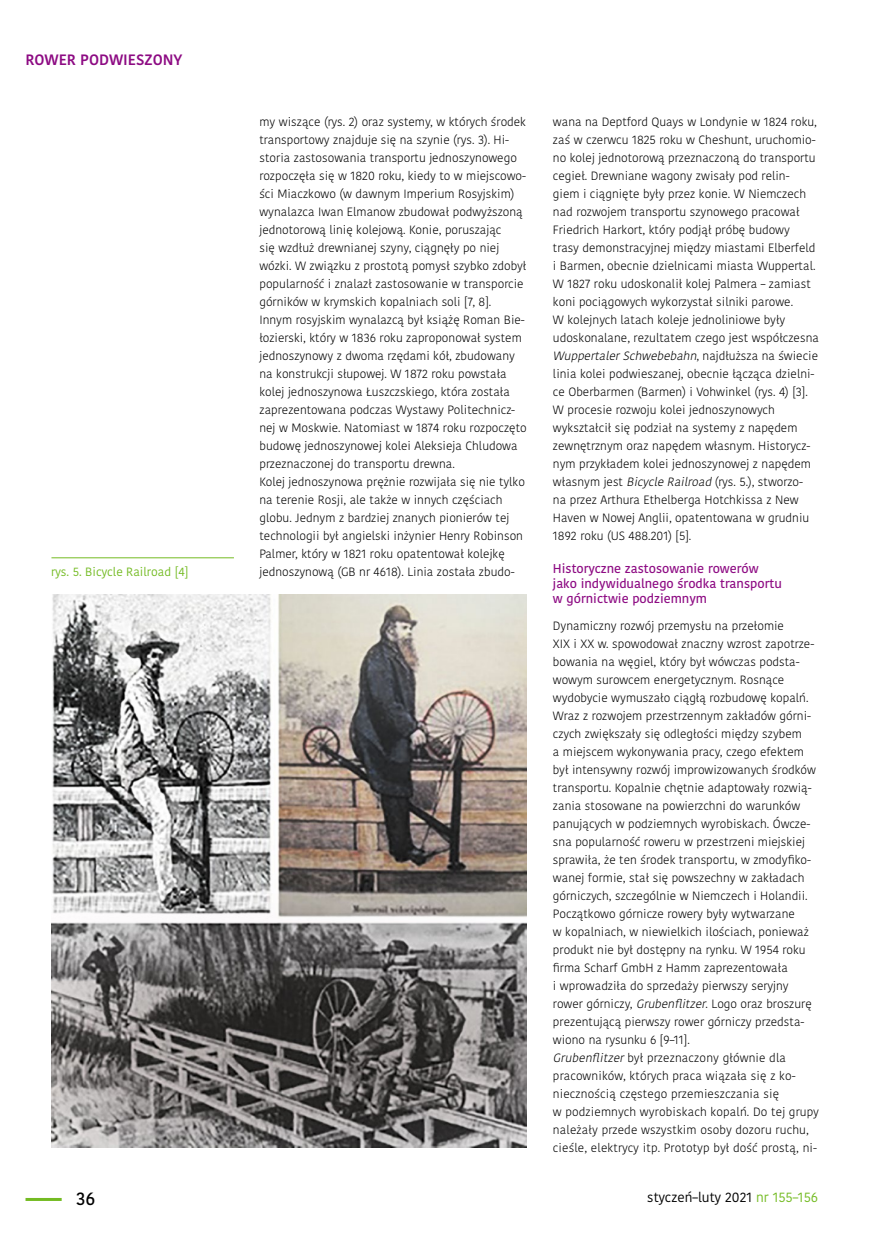
<style>
.page{position:relative;width:872px;height:1242px;background:#fff}
.page>*{position:absolute;margin:0;border:0;box-sizing:border-box;transform-origin:0 0}
.t1{font:500 18px "Kohinoor Bangla";color:#000}
.t2{font:600 15px "Kohinoor Bangla";color:#8d0b83}
.t3{font:13.5px "Kohinoor Bangla";color:#000}
.t4{font:500 12.75px/15.3px "Kohinoor Bangla";color:#8d0b83}
.t5{font:300 12px/18px "Kohinoor Bangla";color:#000}
.t6{font:12px "Kohinoor Bangla";color:#74bb23}
.s1{font-style:italic}
.s2{color:#74bb23}
</style>
<div class="page">
<hr style="left:26px;top:1198px;width:36px;height:3px;background:#74bb23">
<img style="left:51px;top:594px;width:475px;height:553px">
<hr style="left:51px;top:557px;width:183px;height:1px;background:#74bb23">
<p class="t2" style="left:26px;top:47px;width:158px">ROWER PO DWIESZONY</p>
<p class="t6" style="left:51px;top:563px;width:139px">rys. 5. Bicycle Railroad [4]</p>
<p class="t5" style="left:259px;top:113px;width:269px">my wiszące (rys. 2) oraz systemy, w których środek transportowy znajduje się na szynie (rys. 3). Hi&shy;storia zastosowania transportu jednoszynowego rozpoczęła się w 1820 roku, kiedy to w miejscowo&shy;ści Miaczkowo (w dawnym Imperium Rosyjskim) wynalazca Iwan Elmanow zbudował podwyższoną jednotorową linię kolejową. Konie, poruszając<br>się wzdłuż drewnianej szyny, ciągnęły po niej wózki. W związku z prostotą pomysł szybko zdobył popularność i znalazł zastosowanie w transporcie górników w krymskich kopalniach soli [7, 8].<br>Innym rosyjskim wynalazcą był książę Roman Bie&shy;łozierski, który w 1836 roku zaproponował system jednoszynowy z dwoma rzędami kół, zbudowany na konstrukcji słupowej. W 1872 roku powstała kolej jednoszynowa Łuszczskiego, która została zaprezentowana podczas Wystawy Politechnicz&shy;nej w Moskwie. Natomiast w 1874 roku rozpoczęto budowę jednoszynowej kolei Aleksieja Chludowa przeznaczonej do transportu drewna.<br>Kolej jednoszynowa prężnie rozwijała się nie tylko na terenie Rosji, ale także w innych częściach globu. Jednym z bardziej znanych pionierów tej technologii był angielski inżynier Henry Robinson Palmer, który w 1821 roku opatentował kolejkę jednoszynową (GB nr 4618). Linia została zbudo-</p>
<p class="t5" style="left:553px;top:113px;width:267px">wana na Deptford Quays w Londynie w 1824 roku, zaś w czerwcu 1825 roku w Cheshunt, uruchomio&shy;no kolej jednotorową przeznaczoną do transportu cegieł. Drewniane wagony zwisały pod relin&shy;giem i ciągnięte były przez konie. W Niemczech nad rozwojem transportu szynowego pracował Friedrich Harkort, który podjął próbę budowy trasy demonstracyjnej między miastami Elberfeld i Barmen, obecnie dzielnicami miasta Wuppertal.<br>W 1827 roku udoskonalił kolej Palmera – zamiast koni pociągowych wykorzystał silniki parowe.<br>W kolejnych latach koleje jednoliniowe były udoskonalane, rezultatem czego jest współczesna <span class="s1">WuppertalerSchwebebahn</span>, n aj d ł u żs z a n a św i e c i e linia kolei podwieszanej, obecnie łącząca dzielni&shy;ce Oberbarmen (Barmen) i Vohwinkel (rys. 4) [3].<br>W procesie rozwoju kolei jednoszynowych wykształcił się podział na systemy z napędem zewnętrznym oraz napędem własnym. Historycz&shy;nym przykładem kolei jednoszynowej z napędem własnym jest <span class="s1">Bicycle Railroad</span> (rys. 5.), stworzo&shy;na przez Arthura Ethelberga Hotchkissa z New Haven w Nowej Anglii, opatentowana w grudniu 1892 roku (US 488.201) [5].</p>
<p class="t4" style="left:553px;top:560px;width:230px">Historyczne zastosowanie rowerów jako indywidualnego środka transportu w górnictwie podziemnym</p>
<p class="t5" style="left:553px;top:617px;width:268px">Dynamiczny rozwój przemysłu na przełomie<br>XIX i XX w. spowodował znaczny wzrost zapotrze&shy;bowania na węgiel, który był wówczas podsta&shy;wowym surowcem energetycznym. Rosnące wydobycie wymuszało ciągłą rozbudowę kopalń.<br>Wraz z rozwojem przestrzennym zakładów górni&shy;czych zwiększały się odległości między szybem<br>a miejscem wykonywania pracy, czego efektem był intensywny rozwój improwizowanych środków transportu. Kopalnie chętnie adaptowały rozwią&shy;zania stosowane na powierzchni do warunków panujących w podziemnych wyrobiskach. Ówcze&shy;sna popularność roweru w przestrzeni miejskiej sprawiła, że ten środek transportu, w zmodyfiko&shy;wanej formie, stał się powszechny w zakładach górniczych, szczególnie w Niemczech i Holandii.<br>Początkowo górnicze rowery były wytwarzane<br>w kopalniach, w niewielkich ilościach, ponieważ produkt nie był dostępny na rynku. W 1954 roku firma Scharf GmbH z Hamm zaprezentowała<br>i wprowadziła do sprzedaży pierwszy seryjny rower górniczy, <span class="s1">Grubenflitzer</span>. Logo oraz broszurę prezentującą pierwszy rower górniczy przedsta&shy;wiono na rysunku 6 [9–11].<br><span class="s1">Grubenflitzer</span>był przeznaczony głównie dla pracowników, których praca wiązała się z ko&shy;niecznością częstego przemieszczania się<br>w podziemnych wyrobiskach kopalń. Do tej grupy należały przede wszystkim osoby dozoru ruchu, cieśle, elektrycy itp. Prototyp był dość prostą, ni-</p>
<h1 class="t1" style="left:76px;top:1184px;width:21px">36</h1>
<p class="t3" style="left:647px;top:1187px;width:172px">styczeń–luty 2021 <span class="s2">nr 155–156</span></p>
</div>
